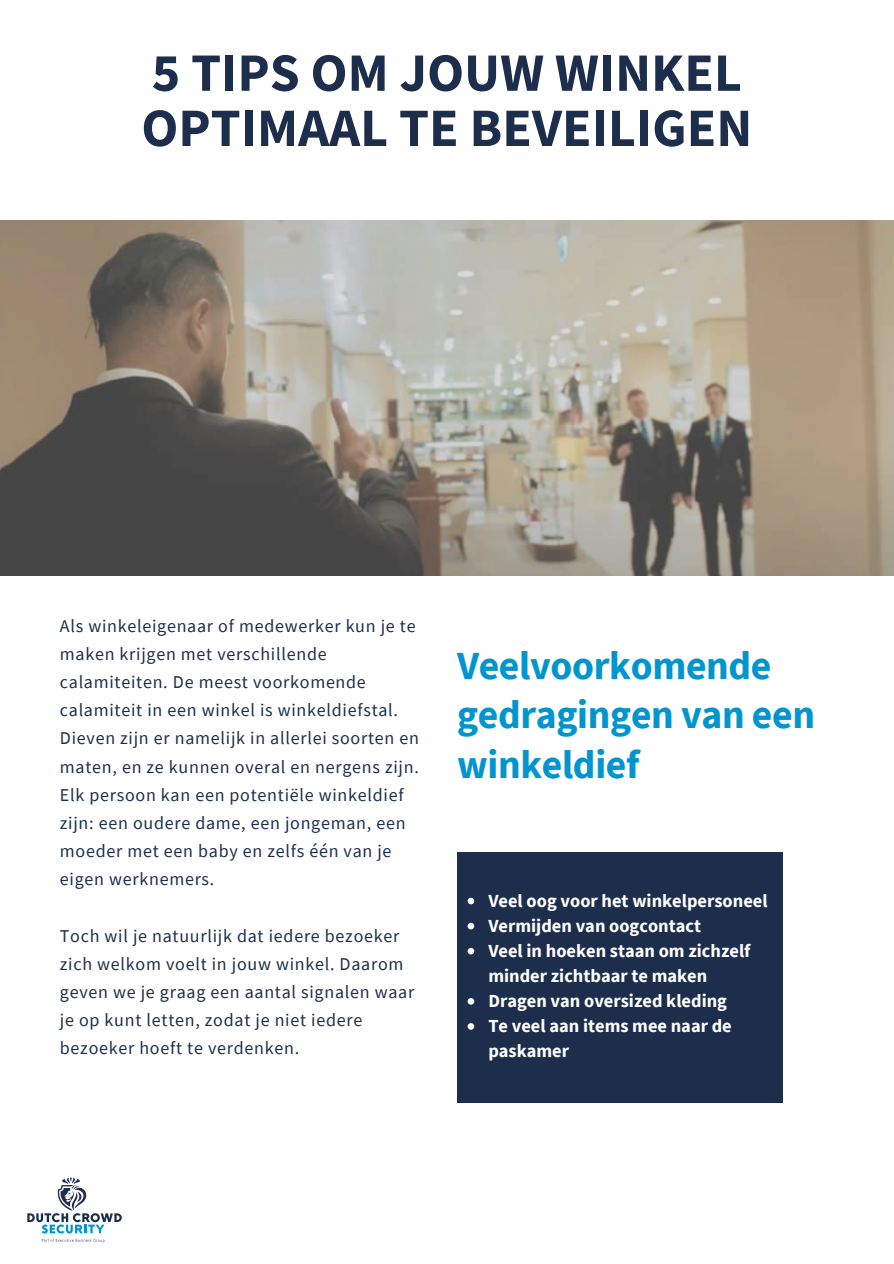
<style>
.page{position:relative;width:894px;height:1264px;background:#fff}
.page>*{position:absolute;margin:0;border:0;box-sizing:border-box;transform-origin:0 0}
.t1{font:700 54px/55.2px "Source Sans Pro";color:#1d2e4d}
.t2{font:700 39.75px/49.5px "Source Sans Pro";letter-spacing:-.01em;color:#0095ce}
.t3{font:700 18.45px/25px "Source Sans Pro";color:#fff}
.t4{font:18px/28.2px "Source Sans Pro";letter-spacing:.04em;color:#1d2e4d}
</style>
<div class="page">
<img style="left:0;top:220px;width:893px;height:355px">
<div style="left:457px;top:852px;width:325px;height:250px;background:#1d2e4d"></div>
<svg style="left:467px;top:897px;width:7px;height:7px"></svg>
<svg style="left:467px;top:922px;width:7px;height:7px"></svg>
<svg style="left:467px;top:947px;width:7px;height:7px"></svg>
<svg style="left:467px;top:998px;width:7px;height:6px"></svg>
<svg style="left:467px;top:1023px;width:7px;height:6px"></svg>
<svg style="left:27px;top:1177px;width:95px;height:65px"></svg>
<h1 class="t1" style="left:141px;top:44px;width:612px">5 TIPS OM JOUW WINKEL<br>OPTIMAAL TE BEVEILIGEN</h1>
<p class="t4" style="left:60px;top:611px;width:360px">Als winkeleigenaar of medewerker kun je te maken krijgen met verschillende calamiteiten. De meest voorkomende calamiteit in een winkel is winkeldiefstal.<br>Dieven zijn er namelijk in allerlei soorten en maten, en ze kunnen overal en nergens zijn.<br>Elk persoon kan een potentiële winkeldief zijn: een oudere dame, een jongeman, een moeder met een baby en zelfs één van je eigen werknemers.</p>
<p class="t4" style="left:60px;top:921px;width:356px">Toch wil je natuurlijk dat iedere bezoeker zich welkom voelt in jouw winkel. Daarom geven we je graag een aantal signalen waar je op kunt letten, zodat je niet iedere bezoeker hoeft te verdenken.</p>
<h2 class="t2" style="left:457px;top:640px;width:359px">Veelvoorkomende gedragingen van een winkeldief</h2>
<p class="t3" style="left:488px;top:888px;width:281px">Veel oog voor het winkelpersoneel<br>Vermijden van oogcontact<br>Veel in hoeken staan om zichzelf minder zichtbaar te maken<br>Dragen van oversized kleding<br>Te veel aan items mee naar de paskamer</p>
</div>
